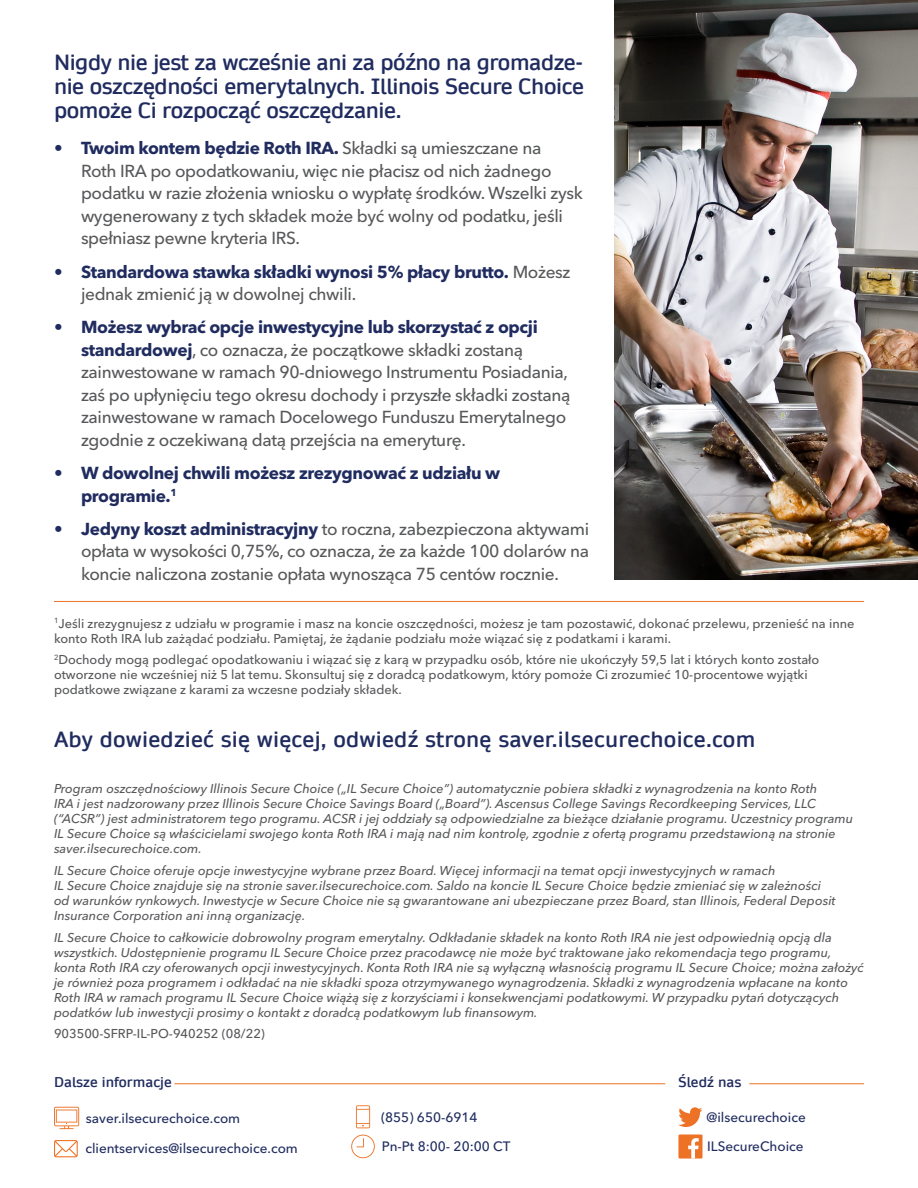
<style>
.page{position:relative;width:918px;height:1188px;background:#fff}
.page>*{position:absolute;margin:0;border:0;box-sizing:border-box;transform-origin:0 0}
.Sub-Subhead{font:600 21px/24px "Daytona Pro";color:#202c5f;text-align:justify}
.Body{font:500 17.25px/22.5px "Avenir Next Cyr";letter-spacing:-.02em;color:#57585a}
.Body-2{font:700 17.25px/22.5px "Avenir Next Cyr";letter-spacing:-.02em;color:#202c5f}
.Body-3{font:500 13.5px "Avenir Next Cyr";color:#202c5f}
.Body-4{font:600 13.5px "Daytona Pro";color:#202c5f}
.Body-5{font:italic 500 12.75px/15px "Avenir Next Cyr";color:#57585a}
.Body-6{font:500 12.75px/15px "Avenir Next Cyr";color:#57585a}
.s1{color:#202c5f}
.s2{font-weight:700;color:#202c5f}
.s3{font-weight:500}
.s4{font-weight:500;color:#57585a}
</style>
<div class="page">
<img style="left:615px;top:0;width:303px;height:580px">
<hr style="left:54px;top:601px;width:810px;height:1px;background:#ed7225">
<svg style="left:351px;top:1135px;width:24px;height:23px"></svg>
<svg style="left:356px;top:1105px;width:14px;height:23px"></svg>
<svg style="left:54px;top:1107px;width:25px;height:22px"></svg>
<svg style="left:54px;top:1140px;width:24px;height:17px"></svg>
<div style="left:678px;top:1135px;width:24px;height:24px;background:#ed7225"></div>
<svg style="left:688px;top:1138px;width:11px;height:21px"></svg>
<svg style="left:678px;top:1107px;width:24px;height:20px"></svg>
<hr style="left:174px;top:1083px;width:491px;height:1px;background:#ed7225">
<hr style="left:749px;top:1083px;width:115px;height:1px;background:#ed7225">
<p class="Sub-Subhead" style="left:54px;top:50px;width:531px">Nigdy nie jest za wcześnie ani za późno na gromadze&shy;nie oszczędności emerytalnych. Illinois Secure Choice pomoże Ci rozpocząć oszczędzanie.</p>
<p class="Body" style="left:81px;top:137px;width:503px;text-indent:-27px"><span class="s1">•</span> <span class="s2">Twoim kontem będzie Roth IRA.</span> Składki są umieszczane na<br>Roth IRA po opodatkowaniu, więc nie płacisz od nich żadnego podatku w razie złożenia wniosku o wypłatę środków. Wszelki zysk wygenerowany z tych składek może być wolny od podatku, jeśli spełniasz pewne kryteria IRS.</p>
<p class="Body-2" style="left:81px;top:260px;width:491px;text-indent:-27px"><span class="s3">•</span> Standardowa stawka składki wynosi 5% płacy brutto. <span class="s4">Możesz jednak zmienić ją w dowolnej chwili.</span></p>
<p class="Body" style="left:81px;top:316px;width:491px;text-indent:-27px"><span class="s1">•</span> <span class="s2">Możesz wybrać opcje inwestycyjne lub skorzystać z opcji standardowej</span>, co oznacza, że początkowe składki zostaną zainwestowane w ramach 90-dniowego Instrumentu Posiadania, zaś po upłynięciu tego okresu dochody i przyszłe składki zostaną zainwestowane w ramach Docelowego Funduszu Emerytalnego zgodnie z oczekiwaną datą przejścia na emeryturę.</p>
<p class="Body-2" style="left:81px;top:462px;width:421px;text-indent:-27px"><span class="s3">•</span> W dowolnej chwili możesz zrezygnować z udziału w programie.<sup>1</sup></p>
<p class="Body" style="left:81px;top:518px;width:510px;text-align:justify;text-indent:-27px"><span class="s1">•</span> <span class="s2">Jedyny koszt administracyjny</span> to roczna, zabezpieczona aktywami opłata w wysokości 0,75%, co oznacza, że za każde 100 dolarów na koncie naliczona zostanie opłata wynosząca 75 centów rocznie.</p>
<p class="Body-6" style="left:54px;top:616px;width:802px"><sup>1</sup>Jeśli zrezygnujesz z udziału w programie i masz na koncie oszczędności, możesz je tam pozostawić, dokonać przelewu, przenieść na inne konto Roth IRA lub zażądać podziału. Pamiętaj, że żądanie podziału może wiązać się z podatkami i karami.</p>
<p class="Body-6" style="left:54px;top:652px;width:767px"><sup>2</sup>Dochody mogą podlegać opodatkowaniu i wiązać się z karą w przypadku osób, które nie ukończyły 59,5 lat i których konto zostało otworzone nie wcześniej niż 5 lat temu. Skonsultuj się z doradcą podatkowym, który pomoże Ci zrozumieć 10-procentowe wyjątki podatkowe związane z karami za wczesne podziały składek.</p>
<p class="Sub-Subhead" style="left:54px;top:727px;width:703px">Aby dowiedzieć się więcej, odwiedź stronę saver.ilsecurechoice.com</p>
<p class="Body-5" style="left:54px;top:781px;width:801px">Program oszczędnościowy Illinois Secure Choice („IL Secure Choice”) automatycznie pobiera składki z wynagrodzenia na konto Roth<br>IRA i jest nadzorowany przez Illinois Secure Choice Savings Board („Board”). Ascensus College Savings Recordkeeping Services, LLC (“ACSR”) jest administratorem tego programu. ACSR i jej oddziały są odpowiedzialne za bieżące działanie programu. Uczestnicy programu IL Secure Choice są właścicielami swojego konta Roth IRA i mają nad nim kontrolę, zgodnie z ofertą programu przedstawioną na stronie saver.ilsecurechoice.com.</p>
<p class="Body-5" style="left:54px;top:863px;width:783px">IL Secure Choice oferuje opcje inwestycyjne wybrane przez Board. Więcej informacji na temat opcji inwestycyjnych w ramach<br>IL Secure Choice znajduje się na stronie saver.ilsecurechoice.com. Saldo na koncie IL Secure Choice będzie zmieniać się w zależności od warunków rynkowych. Inwestycje w Secure Choice nie są gwarantowane ani ubezpieczane przez Board, stan Illinois, Federal Deposit Insurance Corporation ani inną organizację.</p>
<p class="Body-5" style="left:54px;top:930px;width:811px">IL Secure Choice to całkowicie dobrowolny program emerytalny. Odkładanie składek na konto Roth IRA nie jest odpowiednią opcją dla wszystkich. Udostępnienie programu IL Secure Choice przez pracodawcę nie może być traktowane jako rekomendacja tego programu, konta Roth IRA czy oferowanych opcji inwestycyjnych. Konta Roth IRA nie są wyłączną własnością programu IL Secure Choice; można założyć je również poza programem i odkładać na nie składki spoza otrzymywanego wynagrodzenia. Składki z wynagrodzenia wpłacane na konto Roth IRA w ramach programu IL Secure Choice wiążą się z korzyściami i konsekwencjami podatkowymi. W przypadku pytań dotyczących podatków lub inwestycji prosimy o kontakt z doradcą podatkowym lub finansowym.</p>
<p class="Body-6" style="left:54px;top:1026px;width:212px">903500-SFRP-IL-PO-940252 (08/22)</p>
<p class="Body-4" style="left:54px;top:1073px;width:119px">Dalsze informacje</p>
<p class="Body-4" style="left:678px;top:1073px;width:65px">Śledź nas</p>
<p class="Body-3" style="left:86px;top:1110px;width:156px">saver.ilsecurechoice.com</p>
<p class="Body-3" style="left:85px;top:1141px;width:214px">clientservices@ilsecurechoice.com</p>
<p class="Body-3" style="left:381px;top:1109px;width:98px">(855) 650-6914</p>
<p class="Body-3" style="left:707px;top:1109px;width:101px">@ilsecurechoice</p>
<p class="Body-3" style="left:382px;top:1138px;width:130px">Pn-Pt 8:00- 20:00 CT</p>
<p class="Body-3" style="left:707px;top:1138px;width:98px">ILSecureChoice</p>
</div>
